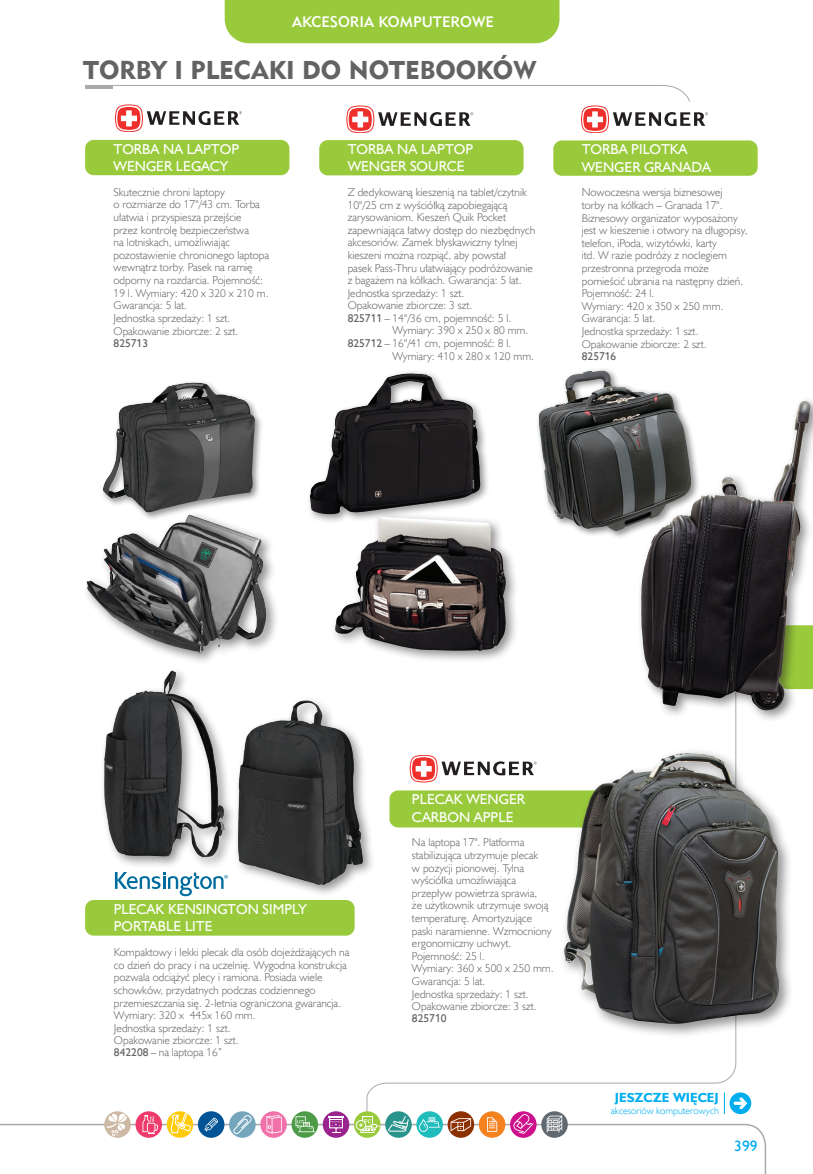
<style>
.page{position:relative;width:813px;height:1174px;background:#fff}
.page>*{position:absolute;margin:0;border:0;box-sizing:border-box;transform-origin:0 0}
.t1{font:25.65px "Geometric 415 Blk EU";color:#636366}
.t2{font:15.3px "Humanst 521 EU";color:#00aeef}
.t3{font:15.15px "Geometric 415 Md EU";color:#fff}
.t4{font:14.4px/17.2px "Humanst 521 EU";color:#fff}
.t5{font:700 13.2px "Humanst 521 EU";color:#00aeef}
.t6{font:11.4px/12.6px "Humanst 521 Lt EU";color:#636366}
.t7{font:11.4px "Humanst 521 EU";color:#636366}
.t8{font:9.9px "Humanst 521 Lt EU";color:#00aeef}
.s1{font-family:"Humanst 521 EU"}
</style>
<div class="page">
<div style="left:224px;top:0;width:335px;height:43px;background:#99ca3b"></div>
<svg style="left:0;top:1123px;width:766px;height:51px"></svg>
<svg style="left:366px;top:723px;width:386px;height:392px"></svg>
<div style="left:416px;top:1111px;width:26px;height:26px;background:#21bdbd;border-radius:50%"></div>
<svg style="left:419px;top:1117px;width:21px;height:14px"></svg>
<div style="left:510px;top:1111px;width:26px;height:26px;background:#cf108c;border-radius:50%"></div>
<svg style="left:513px;top:1114px;width:20px;height:20px"></svg>
<div style="left:478px;top:1111px;width:27px;height:26px;background:#f58220;border-radius:50%"></div>
<svg style="left:487px;top:1117px;width:10px;height:14px"></svg>
<svg style="left:447px;top:1111px;width:27px;height:26px"></svg>
<svg style="left:450px;top:1118px;width:21px;height:13px"></svg>
<div style="left:354px;top:1111px;width:26px;height:26px;background:#99ca3b;border-radius:50%"></div>
<div style="left:355px;top:1120px;width:11px;height:10px;border:1px solid #fff;border-radius:50%"></div>
<svg style="left:359px;top:1115px;width:21px;height:18px"></svg>
<div style="left:322px;top:1111px;width:27px;height:26px;background:#99248e;border-radius:50%"></div>
<svg style="left:328px;top:1115px;width:15px;height:18px"></svg>
<svg style="left:291px;top:1111px;width:27px;height:26px"></svg>
<svg style="left:295px;top:1116px;width:20px;height:16px"></svg>
<svg style="left:260px;top:1111px;width:27px;height:26px"></svg>
<svg style="left:266px;top:1115px;width:15px;height:18px"></svg>
<div style="left:229px;top:1111px;width:26px;height:26px;background:#76a6bc;border-radius:50%"></div>
<svg style="left:233px;top:1114px;width:19px;height:20px"></svg>
<div style="left:198px;top:1111px;width:26px;height:26px;background:#005495;border-radius:50%"></div>
<svg style="left:204px;top:1117px;width:14px;height:14px"></svg>
<svg style="left:385px;top:1111px;width:26px;height:26px"></svg>
<svg style="left:388px;top:1115px;width:20px;height:16px"></svg>
<div style="left:541px;top:1111px;width:26px;height:26px;background:#5f696f;border-radius:50%"></div>
<svg style="left:546px;top:1115px;width:16px;height:17px"></svg>
<svg style="left:167px;top:1111px;width:28px;height:33px"></svg>
<div style="left:135px;top:1111px;width:27px;height:26px;background:#ef3b6b;border-radius:50%"></div>
<svg style="left:142px;top:1115px;width:16px;height:18px"></svg>
<svg style="left:104px;top:1111px;width:27px;height:26px"></svg>
<svg style="left:107px;top:1113px;width:19px;height:23px"></svg>
<div style="left:100px;top:379px;width:163px;height:142px;background:#231f20;opacity:.5"></div>
<img style="left:102px;top:382px;width:153px;height:128px">
<div style="left:82px;top:510px;width:197px;height:155px;background:#231f20;opacity:.5"></div>
<img style="left:86px;top:515px;width:181px;height:138px">
<div style="left:85px;top:140px;width:204px;height:35px;background:#99ca3b;border-radius:9px"></div>
<div style="left:319px;top:140px;width:204px;height:35px;background:#99ca3b;border-radius:9px"></div>
<div style="left:306px;top:369px;width:184px;height:155px;background:#231f20;opacity:.5"></div>
<img style="left:309px;top:373px;width:171px;height:141px">
<div style="left:330px;top:512px;width:188px;height:152px;background:#231f20;opacity:.5"></div>
<img style="left:335px;top:517px;width:171px;height:134px">
<div style="left:553px;top:140px;width:204px;height:36px;background:#99ca3b;border-radius:9px"></div>
<svg style="left:85px;top:85px;width:622px;height:48px"></svg>
<div style="left:535px;top:367px;width:164px;height:173px;background:#231f20;opacity:.5"></div>
<img style="left:538px;top:370px;width:153px;height:161px">
<div style="left:636px;top:396px;width:176px;height:327px;background:#231f20;opacity:.5"></div>
<img style="left:730px;top:401px;width:72px;height:101px">
<div style="left:389px;top:790px;width:276px;height:37px;background:#99ca3b;border-radius:9px"></div>
<div style="left:558px;top:748px;width:235px;height:290px;background:#231f20;opacity:.5"></div>
<img style="left:563px;top:753px;width:215px;height:271px">
<svg style="left:409px;top:755px;width:127px;height:27px"></svg>
<div style="left:85px;top:900px;width:269px;height:35px;background:#99ca3b;border-radius:9px"></div>
<svg style="left:115px;top:872px;width:78px;height:24px"></svg>
<img style="left:193px;top:700px;width:216px;height:201px">
<img style="left:82px;top:655px;width:191px;height:216px">
<h3 class="t3" style="left:292px;top:12px;width:203px">AKCESORIA KOMPUTEROWE</h3>
<h1 class="t1" style="left:83px;top:54px;width:454px">TORBY I PLECAKI DO NOTEBOOKÓW</h1>
<p class="t4" style="left:113px;top:140px;width:127px">TORBA NA LAPTOP<br>WENGER LEGACY</p>
<p class="t6" style="left:113px;top:185px;width:157px">Skutecznie chroni laptopy<br>o rozmiarze do 17"/43 cm. Torba ułatwia i przyspiesza przejście<br>przez kontrolę bezpieczeństwa<br>na lotniskach, umożliwiając pozostawienie chronionego laptopa wewnątrz torby. Pasek na ramię odporny na rozdarcia. Pojemność:<br>19 l. Wymiary: 420 x 320 x 210 m.<br>Gwarancja: 5 lat.<br>Jednostka sprzedaży: 1 szt.<br>Opakowanie zbiorcze: 2 szt.</p>
<p class="t7" style="left:113px;top:336px;width:36px">825713</p>
<p class="t4" style="left:347px;top:140px;width:127px">TORBA NA LAPTOP<br>WENGER SOURCE</p>
<p class="t6" style="left:347px;top:186px;width:189px">Z dedykowaną kieszenią na tablet/czytnik 10"/25 cm z wyściółką zapobiegającą zarysowaniom. Kieszeń Quik Pocket zapewniająca łatwy dostęp do niezbędnych akcesoriów. Zamek błyskawiczny tylnej kieszeni można rozpiąć, aby powstał<br>pasek Pass-Thru ułatwiający podróżowanie z bagażem na kółkach. Gwarancja: 5 lat.<br>Jednostka sprzedaży: 1 szt.<br>Opakowanie zbiorcze: 3 szt.<br><span class="s1">825711</span> – 14"/36 cm, pojemność: 5 l.</p>
<p class="t6" style="left:347px;top:323px;width:182px;text-indent:45px">Wymiary: 390 x 250 x 80 mm.<br><span class="s1">825712</span> – 16"/41 cm, pojemność: 8 l.</p>
<p class="t6" style="left:392px;top:349px;width:143px">Wymiary: 410 x 280 x 120 mm.</p>
<p class="t4" style="left:581px;top:141px;width:131px">TORBA PILOTKA<br>WENGER GRANADA</p>
<p class="t6" style="left:581px;top:186px;width:167px">Nowoczesna wersja biznesowej torby na kółkach – Granada 17".<br>Biznesowy organizator wyposażony jest w kieszenie i otwory na długopisy, telefon, iPoda, wizytówki, karty<br>itd. W razie podróży z noclegiem przestronna przegroda może pomieścić ubrania na następny dzień.<br>Pojemność: 24 l.<br>Wymiary: 420 x 350 x 250 mm.<br>Gwarancja: 5 lat.<br>Jednostka sprzedaży: 1 szt.<br>Opakowanie zbiorcze: 2 szt.</p>
<p class="t7" style="left:581px;top:349px;width:36px">825716</p>
<p class="t4" style="left:114px;top:900px;width:194px">PLECAK KENSINGTON SIMPLY<br>PORTABLE LITE</p>
<p class="t6" style="left:114px;top:945px;width:237px">Kompaktowy i lekki plecak dla osób dojeżdżających na co dzień do pracy i na uczelnię. Wygodna konstrukcja pozwala odciążyć plecy i ramiona. Posiada wiele schowków, przydatnych podczas codziennego przemieszczania się. 2-letnia ograniczona gwarancja.<br>Wymiary: 320 x 445x 160 mm.<br>Jednostka sprzedaży: 1 szt.<br>Opakowanie zbiorcze: 1 szt.<br><span class="s1">842208</span> – na laptopa 16”</p>
<p class="t4" style="left:412px;top:790px;width:114px">PLECAK WENGER<br>CARBON APPLE</p>
<p class="t6" style="left:412px;top:836px;width:143px">Na laptopa 17". Platforma stabilizująca utrzymuje plecak<br>w pozycji pionowej. Tylna wyściółka umożliwiająca przepływ powietrza sprawia,<br>że użytkownik utrzymuje swoją temperaturę. Amortyzujące paski naramienne. Wzmocniony ergonomiczny uchwyt.<br>Pojemność: 25 l.<br>Wymiary: 360 x 500 x 250 mm.<br>Gwarancja: 5 lat.<br>Jednostka sprzedaży: 1 szt.<br>Opakowanie zbiorcze: 3 szt.</p>
<p class="t7" style="left:412px;top:1011px;width:36px">825710</p>
<p class="t5" style="left:614px;top:1089px;width:105px">JESZCZE WIĘCEJ</p>
<p class="t8" style="left:610px;top:1104px;width:109px">akcesoriów komputerowych</p>
<h2 class="t2" style="left:734px;top:1136px;width:25px">399</h2>
</div>
